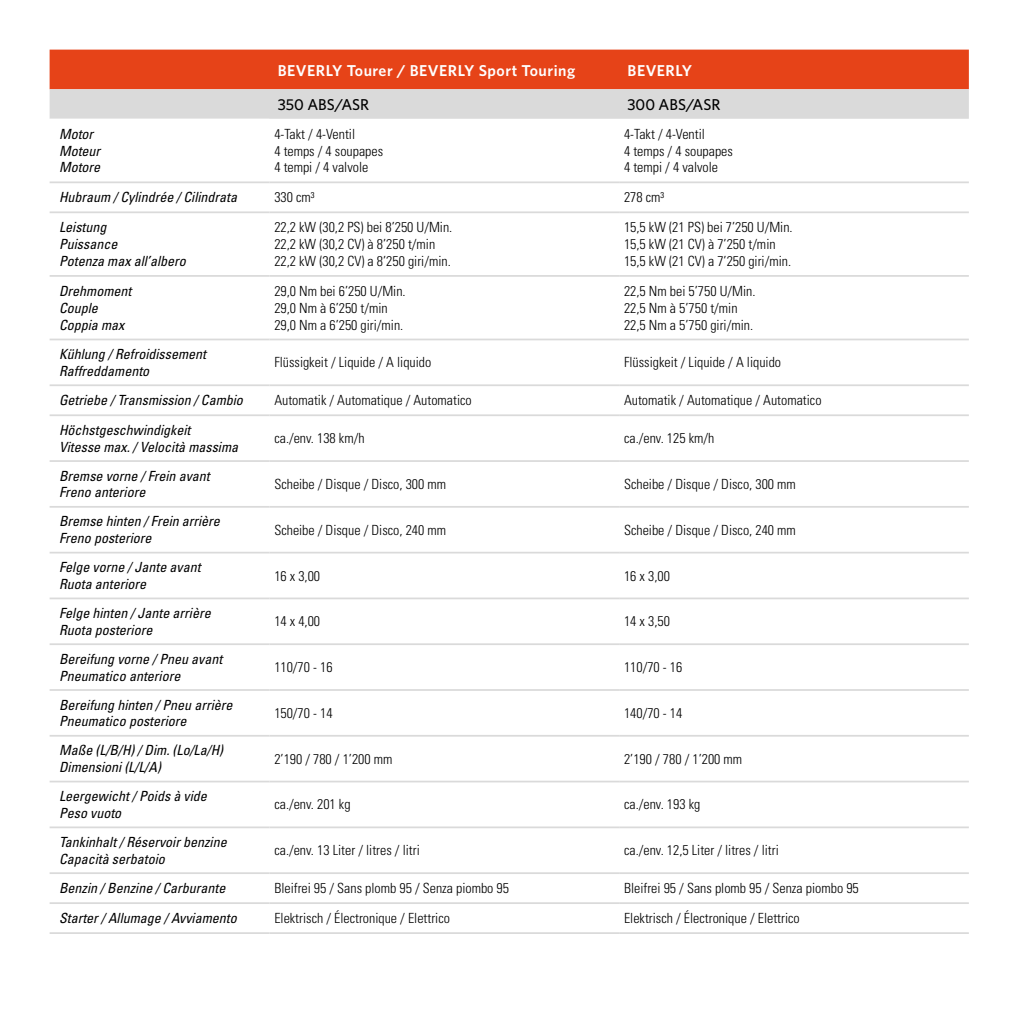
<style>
.page{position:relative;width:1017px;height:1017px;background:#fff}
.page>*{position:absolute;margin:0;border:0;box-sizing:border-box;transform-origin:0 0}
.t1{font:600 15.75px "Whitney";letter-spacing:.03em;color:#fff}
.t2{font:500 15.75px "Whitney";color:#000}
.t3{font:300 condensed 14px/16.8px "Univers LT Std";color:#000}
.t4{font:italic condensed 14px/16.8px "Univers LT Std";color:#000}
</style>
<div class="page">
<svg style="left:50px;top:50px;width:919px;height:69px;background:#e1846c"></svg>
<svg style="left:50px;top:338px;width:219px;height:445px"></svg>
<hr style="left:269px;top:181px;width:350px;height:2px;background:#dadada">
<hr style="left:619px;top:181px;width:350px;height:2px;background:#dadada">
<hr style="left:269px;top:211px;width:350px;height:2px;background:#dadada">
<hr style="left:619px;top:211px;width:350px;height:2px;background:#dadada">
<hr style="left:269px;top:275px;width:350px;height:2px;background:#dadada">
<hr style="left:619px;top:275px;width:350px;height:2px;background:#dadada">
<hr style="left:269px;top:339px;width:350px;height:1px;background:#dadada">
<hr style="left:619px;top:339px;width:350px;height:1px;background:#dadada">
<hr style="left:269px;top:384px;width:350px;height:2px;background:#dadada">
<hr style="left:619px;top:384px;width:350px;height:2px;background:#dadada">
<hr style="left:269px;top:414px;width:350px;height:2px;background:#dadada">
<hr style="left:619px;top:414px;width:350px;height:2px;background:#dadada">
<hr style="left:269px;top:460px;width:350px;height:2px;background:#dadada">
<hr style="left:619px;top:460px;width:350px;height:2px;background:#dadada">
<hr style="left:269px;top:506px;width:350px;height:2px;background:#dadada">
<hr style="left:619px;top:506px;width:350px;height:2px;background:#dadada">
<hr style="left:269px;top:552px;width:350px;height:1px;background:#dadada">
<hr style="left:619px;top:552px;width:350px;height:1px;background:#dadada">
<hr style="left:269px;top:598px;width:350px;height:1px;background:#dadada">
<hr style="left:619px;top:598px;width:350px;height:1px;background:#dadada">
<hr style="left:269px;top:643px;width:350px;height:2px;background:#dadada">
<hr style="left:619px;top:643px;width:350px;height:2px;background:#dadada">
<hr style="left:269px;top:689px;width:350px;height:2px;background:#dadada">
<hr style="left:619px;top:689px;width:350px;height:2px;background:#dadada">
<hr style="left:269px;top:735px;width:350px;height:2px;background:#dadada">
<hr style="left:619px;top:735px;width:350px;height:2px;background:#dadada">
<hr style="left:269px;top:781px;width:350px;height:1px;background:#dadada">
<hr style="left:619px;top:781px;width:350px;height:1px;background:#dadada">
<hr style="left:269px;top:826px;width:350px;height:2px;background:#dadada">
<hr style="left:619px;top:826px;width:350px;height:2px;background:#dadada">
<hr style="left:269px;top:872px;width:350px;height:2px;background:#dadada">
<hr style="left:619px;top:872px;width:350px;height:2px;background:#dadada">
<hr style="left:269px;top:902px;width:350px;height:2px;background:#dadada">
<hr style="left:619px;top:902px;width:350px;height:2px;background:#dadada">
<hr style="left:50px;top:932px;width:219px;height:2px;background:#dadada">
<hr style="left:269px;top:932px;width:350px;height:2px;background:#dadada">
<hr style="left:619px;top:932px;width:350px;height:2px;background:#dadada">
<hr style="left:50px;top:506px;width:219px;height:2px;background:#dadada">
<hr style="left:50px;top:552px;width:219px;height:1px;background:#dadada">
<hr style="left:50px;top:598px;width:219px;height:1px;background:#dadada">
<hr style="left:50px;top:643px;width:219px;height:2px;background:#dadada">
<hr style="left:50px;top:689px;width:219px;height:2px;background:#dadada">
<hr style="left:50px;top:735px;width:219px;height:2px;background:#dadada">
<hr style="left:50px;top:781px;width:219px;height:1px;background:#dadada">
<hr style="left:50px;top:826px;width:219px;height:2px;background:#dadada">
<hr style="left:50px;top:872px;width:219px;height:2px;background:#dadada">
<hr style="left:50px;top:902px;width:219px;height:2px;background:#dadada">
<hr style="left:50px;top:181px;width:219px;height:2px;background:#dadada">
<hr style="left:50px;top:211px;width:219px;height:2px;background:#dadada">
<hr style="left:50px;top:275px;width:219px;height:2px;background:#dadada">
<hr style="left:50px;top:339px;width:219px;height:1px;background:#dadada">
<hr style="left:50px;top:384px;width:219px;height:2px;background:#dadada">
<hr style="left:50px;top:414px;width:219px;height:2px;background:#dadada">
<hr style="left:50px;top:460px;width:219px;height:2px;background:#dadada">
<p class="t1" style="left:278px;top:60px;width:299px">BEVERLY Tourer / BEVERLY Sport Touring</p>
<p class="t1" style="left:628px;top:60px;width:66px">BEVERLY</p>
<p class="t2" style="left:278px;top:94px;width:93px">350 ABS/ASR</p>
<p class="t2" style="left:628px;top:94px;width:94px">300 ABS/ASR</p>
<p class="t4" style="left:59px;top:125px;width:43px">Motor<br>Moteur<br>Motore</p>
<p class="t3" style="left:274px;top:125px;width:110px">4-Takt / 4-Ventil<br>4 temps / 4 soupapes<br>4 tempi / 4 valvole</p>
<p class="t3" style="left:624px;top:125px;width:110px">4-Takt / 4-Ventil<br>4 temps / 4 soupapes<br>4 tempi / 4 valvole</p>
<p class="t4" style="left:59px;top:189px;width:180px">Hubraum / Cylindrée / Cilindrata</p>
<p class="t3" style="left:274px;top:189px;width:42px">330 cm³</p>
<p class="t3" style="left:624px;top:189px;width:42px">278 cm³</p>
<p class="t4" style="left:59px;top:219px;width:128px">Leistung<br>Puissance<br>Potenza max all’albero</p>
<p class="t3" style="left:274px;top:219px;width:179px">22,2 kW (30,2 PS) bei 8’250 U/Min.<br>22,2 kW (30,2 CV) à 8’250 t/min<br>22,2 kW (30,2 CV) a 8’250 giri/min.</p>
<p class="t3" style="left:624px;top:219px;width:170px">15,5 kW (21 PS) bei 7’250 U/Min.<br>15,5 kW (21 CV) à 7’250 t/min<br>15,5 kW (21 CV) a 7’250 giri/min.</p>
<p class="t4" style="left:59px;top:283px;width:74px">Drehmoment<br>Couple<br>Coppia max</p>
<p class="t3" style="left:274px;top:283px;width:133px">29,0 Nm bei 6’250 U/Min.<br>29,0 Nm à 6’250 t/min<br>29,0 Nm a 6’250 giri/min.</p>
<p class="t3" style="left:624px;top:283px;width:133px">22,5 Nm bei 5’750 U/Min.<br>22,5 Nm à 5’750 t/min<br>22,5 Nm a 5’750 giri/min.</p>
<p class="t4" style="left:59px;top:346px;width:148px">Kühlung / Refroidissement<br>Raffreddamento</p>
<p class="t3" style="left:274px;top:354px;width:159px">Flüssigkeit / Liquide / A liquido</p>
<p class="t3" style="left:624px;top:354px;width:159px">Flüssigkeit / Liquide / A liquido</p>
<p class="t4" style="left:59px;top:392px;width:185px">Getriebe / Transmission / Cambio</p>
<p class="t3" style="left:274px;top:392px;width:199px">Automatik / Automatique / Automatico</p>
<p class="t3" style="left:624px;top:392px;width:199px">Automatik / Automatique / Automatico</p>
<p class="t4" style="left:59px;top:421px;width:181px">Höchstgeschwindigkeit<br>Vitesse max. / Velocità massima</p>
<p class="t3" style="left:274px;top:430px;width:92px">ca./env. 138 km/h</p>
<p class="t3" style="left:624px;top:430px;width:92px">ca./env. 125 km/h</p>
<p class="t4" style="left:59px;top:467px;width:152px">Bremse vorne / Frein avant<br>Freno anteriore</p>
<p class="t3" style="left:274px;top:476px;width:173px">Scheibe / Disque / Disco, 300 mm</p>
<p class="t3" style="left:624px;top:476px;width:173px">Scheibe / Disque / Disco, 300 mm</p>
<p class="t4" style="left:59px;top:513px;width:162px">Bremse hinten / Frein arrière<br>Freno posteriore</p>
<p class="t3" style="left:274px;top:521px;width:173px">Scheibe / Disque / Disco, 240 mm</p>
<p class="t3" style="left:624px;top:521px;width:173px">Scheibe / Disque / Disco, 240 mm</p>
<p class="t4" style="left:59px;top:559px;width:143px">Felge vorne / Jante avant<br>Ruota anteriore</p>
<p class="t3" style="left:274px;top:567px;width:47px">16 x 3,00</p>
<p class="t3" style="left:624px;top:567px;width:47px">16 x 3,00</p>
<p class="t4" style="left:59px;top:604px;width:153px">Felge hinten / Jante arrière<br>Ruota posteriore</p>
<p class="t3" style="left:274px;top:613px;width:47px">14 x 4,00</p>
<p class="t3" style="left:624px;top:613px;width:47px">14 x 3,50</p>
<p class="t4" style="left:59px;top:650px;width:165px">Bereifung vorne / Pneu avant<br>Pneumatico anteriore</p>
<p class="t3" style="left:274px;top:659px;width:60px">110/70 - 16</p>
<p class="t3" style="left:624px;top:659px;width:60px">110/70 - 16</p>
<p class="t4" style="left:59px;top:696px;width:175px">Bereifung hinten / Pneu arrière<br>Pneumatico posteriore</p>
<p class="t3" style="left:274px;top:705px;width:60px">150/70 - 14</p>
<p class="t3" style="left:624px;top:705px;width:60px">140/70 - 14</p>
<p class="t4" style="left:59px;top:742px;width:166px">Maße (L/B/H) / Dim. (Lo/La/H)<br>Dimensioni (L/L/A)</p>
<p class="t3" style="left:274px;top:750px;width:120px">2’190 / 780 / 1’200 mm</p>
<p class="t3" style="left:624px;top:750px;width:120px">2’190 / 780 / 1’200 mm</p>
<p class="t4" style="left:59px;top:788px;width:149px">Leergewicht / Poids à vide<br>Peso vuoto</p>
<p class="t3" style="left:274px;top:796px;width:78px">ca./env. 201 kg</p>
<p class="t3" style="left:624px;top:796px;width:78px">ca./env. 193 kg</p>
<p class="t4" style="left:59px;top:833px;width:169px">Tankinhalt / Réservoir benzine<br>Capacità serbatoio</p>
<p class="t3" style="left:274px;top:842px;width:147px">ca./env. 13 Liter / litres / litri</p>
<p class="t3" style="left:624px;top:842px;width:156px">ca./env. 12,5 Liter / litres / litri</p>
<p class="t4" style="left:59px;top:880px;width:168px">Benzin / Benzine / Carburante</p>
<p class="t3" style="left:274px;top:880px;width:236px">Bleifrei 95 / Sans plomb 95 / Senza piombo 95</p>
<p class="t3" style="left:624px;top:880px;width:236px">Bleifrei 95 / Sans plomb 95 / Senza piombo 95</p>
<p class="t4" style="left:59px;top:910px;width:179px">Starter / Allumage / Avviamento</p>
<p class="t3" style="left:274px;top:910px;width:177px">Elektrisch / Électronique / Elettrico</p>
<p class="t3" style="left:624px;top:910px;width:177px">Elektrisch / Électronique / Elettrico</p>
</div>
